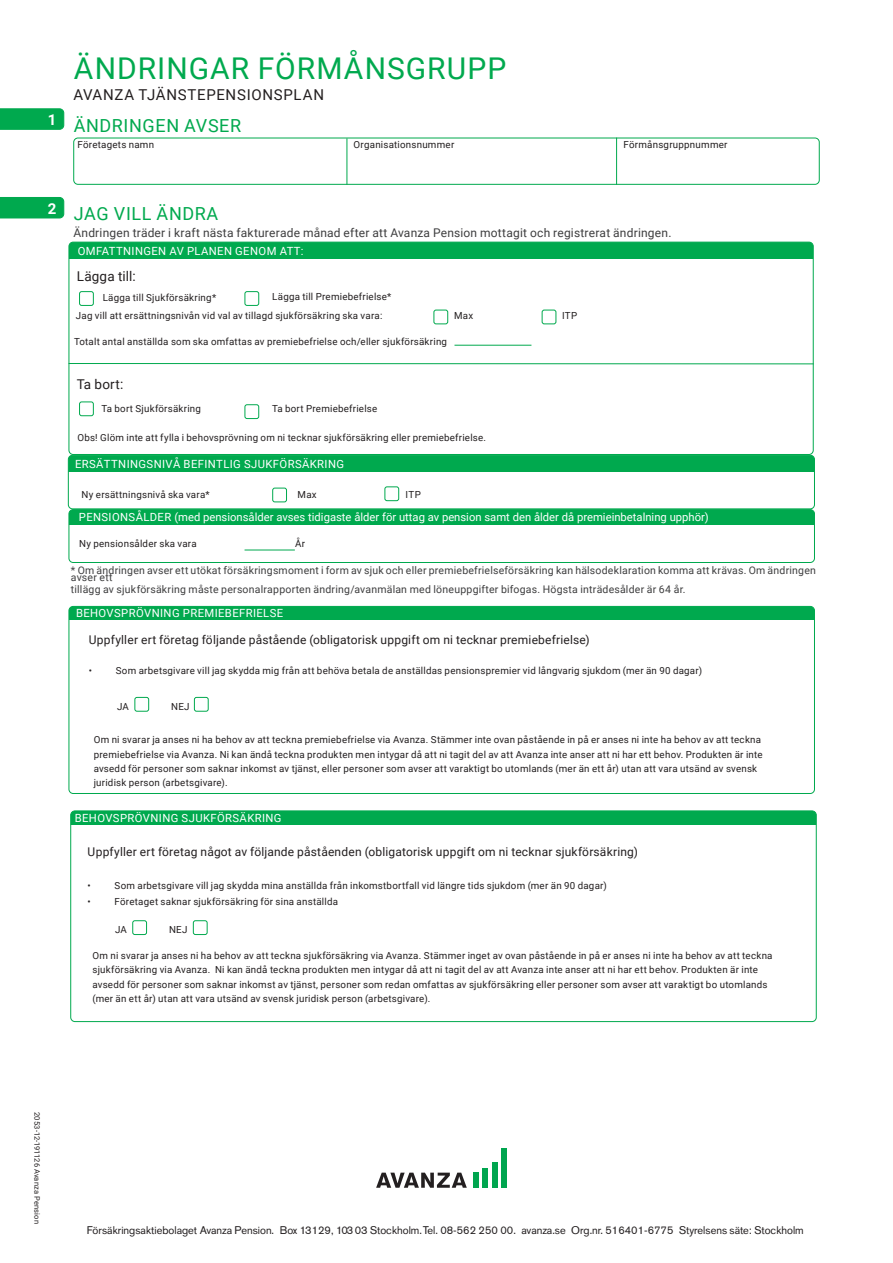
<style>
.page{position:relative;width:893px;height:1263px;background:#fff}
.page>*{position:absolute;margin:0;border:0;box-sizing:border-box;transform-origin:0 0}
.Namn{font:30px "Roboto";letter-spacing:.035em;color:#00a94e}
.Rubrik_Start{font:18px "Roboto";letter-spacing:.035em;color:#00a94e}
.Namn-2{font:15px "Roboto";letter-spacing:.045em;color:#231f20}
.t1{font:700 15px "Roboto";color:#fff}
.uppgiftsfallt_brod{font:13.5px "Roboto";letter-spacing:.01em;color:#231f20}
.Rubrik_Start-2{font:12px "Roboto";letter-spacing:.015em;color:#231f20}
.avtalstext_brod{font:12px "Roboto";letter-spacing:.015em;color:#3e3e3f}
.t2{font:11.25px "Roboto";letter-spacing:.035em;color:#fff}
.t3{font:11.25px "Roboto";color:#fff}
.t4{font:11.1px "Akzidenz Grotesk Avanza";color:#231f20}
.avtalstext_brod-2{font:10.5px/7.5px "Roboto";letter-spacing:.02em;color:#3e3e3f}
.Rubrik_Start-3{font:9.75px/14.2px "Roboto";letter-spacing:.025em;color:#231f20}
.uppgiftsfallt_brod-2{font:9.75px "Roboto";letter-spacing:.025em;color:#231f20}
.t5{font:7.5px "Roboto";letter-spacing:.02em;color:#231f20}
</style>
<div class="page">
<svg style="left:376px;top:1172px;width:91px;height:16px"></svg>
<div style="left:473px;top:1172px;width:5px;height:16px;background:#00a54f"></div>
<div style="left:483px;top:1168px;width:5px;height:20px;background:#00a54f"></div>
<div style="left:492px;top:1163px;width:5px;height:25px;background:#00a54f"></div>
<div style="left:502px;top:1148px;width:5px;height:40px;background:#00a54f"></div>
<div style="left:69px;top:242px;width:744px;height:17px;background:#00a94e"></div>
<div style="left:69px;top:242px;width:745px;height:213px;border:1px solid #00a94e;border-radius:4px"></div>
<svg style="left:0;top:197px;width:64px;height:21px"></svg>
<hr style="left:245px;top:550px;width:50px;height:1px;background:#00a94e">
<div style="left:79px;top:291px;width:15px;height:15px;border:1px solid #00a94e;border-radius:2px"></div>
<div style="left:79px;top:401px;width:15px;height:15px;border:1px solid #00a94e;border-radius:2px"></div>
<div style="left:245px;top:291px;width:14px;height:15px;border:1px solid #00a94e;border-radius:2px"></div>
<div style="left:245px;top:404px;width:14px;height:15px;border:1px solid #00a94e;border-radius:2px"></div>
<div style="left:434px;top:310px;width:14px;height:14px;border:1px solid #00a94e;border-radius:2px"></div>
<div style="left:542px;top:310px;width:14px;height:14px;border:1px solid #00a94e;border-radius:2px"></div>
<div style="left:69px;top:510px;width:745px;height:15px;background:#00a94e"></div>
<div style="left:69px;top:509px;width:746px;height:54px;border:1px solid #00a94e;border-radius:4px"></div>
<div style="left:68px;top:455px;width:746px;height:16px;background:#00a94e"></div>
<div style="left:68px;top:455px;width:747px;height:54px;border:1px solid #00a94e;border-radius:4px"></div>
<div style="left:272px;top:488px;width:15px;height:14px;border:1px solid #00a94e;border-radius:2px"></div>
<div style="left:384px;top:486px;width:15px;height:15px;border:1px solid #00a94e;border-radius:2px"></div>
<hr style="left:616px;top:138px;width:1px;height:47px;background:#00a94e">
<svg style="left:0;top:108px;width:64px;height:22px"></svg>
<hr style="left:347px;top:138px;width:1px;height:47px;background:#00a94e">
<div style="left:73px;top:138px;width:747px;height:47px;border:1px solid #00a94e;border-radius:4px"></div>
<div style="left:69px;top:606px;width:745px;height:14px;background:#00a94e"></div>
<div style="left:69px;top:606px;width:746px;height:188px;border:1px solid #00a94e;border-radius:4px"></div>
<div style="left:134px;top:697px;width:15px;height:15px;border:1px solid #00a94e;border-radius:2px"></div>
<div style="left:194px;top:697px;width:15px;height:15px;border:1px solid #00a94e;border-radius:2px"></div>
<div style="left:71px;top:811px;width:745px;height:13px;background:#00a94e"></div>
<div style="left:70px;top:810px;width:747px;height:212px;border:1px solid #00a94e;border-radius:4px"></div>
<div style="left:132px;top:920px;width:15px;height:15px;border:1px solid #00a94e;border-radius:2px"></div>
<div style="left:193px;top:920px;width:15px;height:15px;border:1px solid #00a94e;border-radius:2px"></div>
<hr style="left:454px;top:345px;width:77px;height:1px;background:#00a94e">
<hr style="left:69px;top:363px;width:745px;height:1px;background:#00a94e">
<p class="t1" style="left:48px;top:109px;width:10px">1</p>
<p class="Namn" style="left:74px;top:47px;width:434px">ÄNDRINGAR FÖRMÅNSGRUPP</p>
<p class="Namn-2" style="left:74px;top:84px;width:252px">AVANZA TJÄNSTEPENSIONSPLAN</p>
<p class="Rubrik_Start" style="left:74px;top:113px;width:169px">ÄNDRINGEN AVSER</p>
<p class="uppgiftsfallt_brod-2" style="left:78px;top:138px;width:78px">Företagets namn</p>
<p class="uppgiftsfallt_brod-2" style="left:354px;top:138px;width:102px">Organisationsnummer</p>
<p class="uppgiftsfallt_brod-2" style="left:624px;top:138px;width:105px">Förmånsgruppnummer</p>
<p class="t1" style="left:48px;top:198px;width:10px">2</p>
<p class="Rubrik_Start" style="left:74px;top:201px;width:146px">JAG VILL ÄNDRA</p>
<p class="avtalstext_brod" style="left:73px;top:225px;width:600px">Ändringen träder i kraft nästa fakturerade månad efter att Avanza Pension mottagit och registrerat ändringen.</p>
<p class="t2" style="left:78px;top:243px;width:227px">OMFATTNINGEN AV PLANEN GENOM ATT:</p>
<p class="uppgiftsfallt_brod-2" style="left:103px;top:291px;width:115px">Lägga till Sjukförsäkring*</p>
<p class="uppgiftsfallt_brod" style="left:77px;top:267px;width:60px">Lägga till:</p>
<p class="uppgiftsfallt_brod-2" style="left:272px;top:290px;width:121px">Lägga till Premiebefrielse*</p>
<p class="uppgiftsfallt_brod-2" style="left:76px;top:309px;width:308px">Jag vill att ersättningsnivån vid val av tillagd sjukförsäkring ska vara:</p>
<p class="uppgiftsfallt_brod-2" style="left:454px;top:309px;width:21px">Max</p>
<p class="uppgiftsfallt_brod-2" style="left:562px;top:309px;width:17px">ITP</p>
<p class="uppgiftsfallt_brod-2" style="left:74px;top:335px;width:374px">Totalt antal anställda som ska omfattas av premiebefrielse och/eller sjukförsäkring</p>
<p class="uppgiftsfallt_brod" style="left:77px;top:375px;width:48px">Ta bort:</p>
<p class="uppgiftsfallt_brod-2" style="left:101px;top:401px;width:101px">Ta bort Sjukförsäkring</p>
<p class="uppgiftsfallt_brod-2" style="left:272px;top:401px;width:107px">Ta bort Premiebefrielse</p>
<p class="uppgiftsfallt_brod-2" style="left:77px;top:431px;width:410px">Obs! Glöm inte att fylla i behovsprövning om ni tecknar sjukförsäkring eller premiebefrielse.</p>
<p class="t2" style="left:75px;top:456px;width:271px">ERSÄTTNINGSNIVÅ BEFINTLIG SJUKFÖRSÄKRING</p>
<p class="uppgiftsfallt_brod-2" style="left:82px;top:488px;width:130px">Ny ersättningsnivå ska vara*</p>
<p class="uppgiftsfallt_brod-2" style="left:298px;top:488px;width:21px">Max</p>
<p class="uppgiftsfallt_brod-2" style="left:406px;top:488px;width:17px">ITP</p>
<p class="t3" style="left:79px;top:509px;width:631px">PENSIONSÅLDER (med pensionsålder avses tidigaste ålder för uttag av pension samt den ålder då premieinbetalning upphör)</p>
<p class="uppgiftsfallt_brod-2" style="left:79px;top:537px;width:119px">Ny pensionsålder ska vara</p>
<p class="uppgiftsfallt_brod-2" style="left:295px;top:537px;width:12px">År</p>
<p class="avtalstext_brod-2" style="left:71px;top:566px;width:746px">* Om ändringen avser ett utökat försäkringsmoment i form av sjuk och eller premiebefrielseförsäkring kan hälsodeklaration komma att krävas. Om ändringen avser ett</p>
<p class="avtalstext_brod-2" style="left:71px;top:585px;width:616px">tillägg av sjukförsäkring måste personalrapporten ändring/avanmälan med löneuppgifter bifogas. Högsta inträdesålder är 64 år.</p>
<p class="t2" style="left:76px;top:605px;width:209px">BEHOVSPRÖVNING PREMIEBEFRIELSE</p>
<p class="Rubrik_Start-2" style="left:89px;top:631px;width:502px">Uppfyller ert företag följande påstående (obligatorisk uppgift om ni tecknar premiebefrielse)</p>
<p class="Rubrik_Start-3" style="left:89px;top:663px;width:5px">•</p>
<p class="Rubrik_Start-3" style="left:116px;top:663px;width:588px">Som arbetsgivare vill jag skydda mig från att behöva betala de anställdas pensionspremier vid långvarig sjukdom (mer än 90 dagar)</p>
<p class="uppgiftsfallt_brod-2" style="left:117px;top:700px;width:13px">JA</p>
<p class="uppgiftsfallt_brod-2" style="left:171px;top:700px;width:20px">NEJ</p>
<p class="Rubrik_Start-3" style="left:94px;top:732px;width:670px">Om ni svarar ja anses ni ha behov av att teckna premiebefrielse via Avanza. Stämmer inte ovan påstående in på er anses ni inte ha behov av att teckna premiebefrielse via Avanza. Ni kan ändå teckna produkten men intygar då att ni tagit del av att Avanza inte anser att ni har ett behov. Produkten är inte avsedd för personer som saknar inkomst av tjänst, eller personer som avser att varaktigt bo utomlands (mer än ett år) utan att vara utsänd av svensk juridisk person (arbetsgivare).</p>
<p class="t2" style="left:75px;top:810px;width:208px">BEHOVSPRÖVNING SJUKFÖRSÄKRING</p>
<p class="Rubrik_Start-2" style="left:88px;top:843px;width:552px">Uppfyller ert företag något av följande påståenden (obligatorisk uppgift om ni tecknar sjukförsäkring)</p>
<p class="Rubrik_Start-3" style="left:88px;top:878px;width:5px">•</p>
<p class="Rubrik_Start-3" style="left:115px;top:878px;width:494px">Som arbetsgivare vill jag skydda mina anställda från inkomstbortfall vid längre tids sjukdom (mer än 90 dagar)</p>
<p class="Rubrik_Start-3" style="left:88px;top:894px;width:5px">•</p>
<p class="Rubrik_Start-3" style="left:115px;top:894px;width:225px">Företaget saknar sjukförsäkring för sina anställda</p>
<p class="uppgiftsfallt_brod-2" style="left:115px;top:923px;width:13px">JA</p>
<p class="uppgiftsfallt_brod-2" style="left:169px;top:923px;width:20px">NEJ</p>
<p class="Rubrik_Start-3" style="left:93px;top:948px;width:681px">Om ni svarar ja anses ni ha behov av att teckna sjukförsäkring via Avanza. Stämmer inget av ovan påstående in på er anses ni inte ha behov av att teckna sjukförsäkring via Avanza. Ni kan ändå teckna produkten men intygar då att ni tagit del av att Avanza inte anser att ni har ett behov. Produkten är inte avsedd för personer som saknar inkomst av tjänst, personer som redan omfattas av sjukförsäkring eller personer som avser att varaktigt bo utomlands (mer än ett år) utan att vara utsänd av svensk juridisk person (arbetsgivare).</p>
<p class="t5" style="left:43px;top:1112px;width:113px;rotate:90deg">2053-12-191126 Avanza Pension</p>
<p class="t4" style="left:87px;top:1223px;width:718px">Försäkringsaktiebolaget Avanza Pension. Box 13129, 103 03 Stockholm. Tel. 08-562 250 00. avanza.se Org.nr. 516401-6775 Styrelsens säte: Stockholm</p>
</div>
